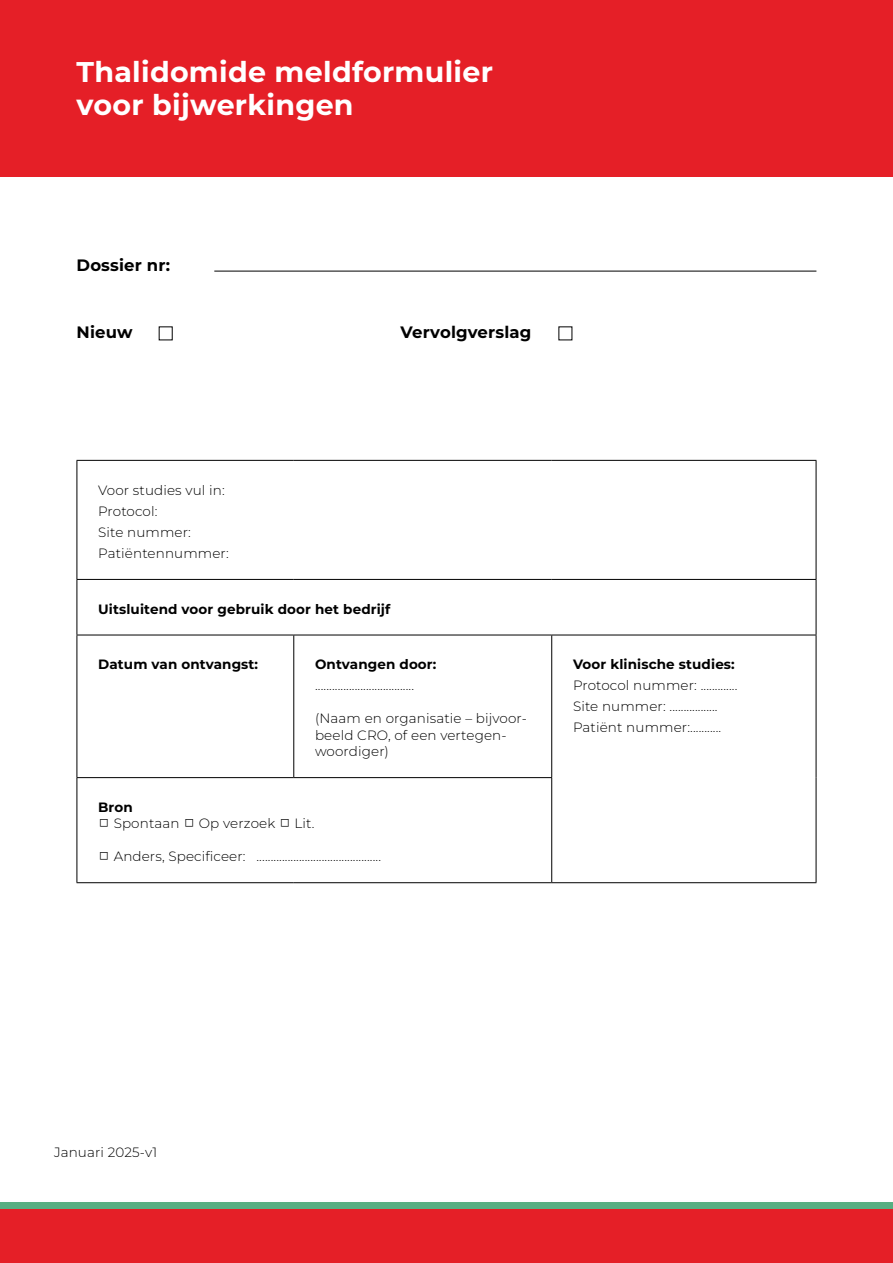
<style>
.page{position:relative;width:893px;height:1263px;background:#fff}
.page>*{position:absolute;margin:0;border:0;box-sizing:border-box;transform-origin:0 0}
.t1{font:700 28.5px/33px "Montserrat";letter-spacing:.01em;color:#fff}
.t2{font:700 16.5px "Montserrat";letter-spacing:.01em;color:#000}
.t3{font:300 13.5px/21px "Montserrat";letter-spacing:.01em;color:#000}
.t4{font:700 13.5px "Montserrat";letter-spacing:.01em;color:#000}
.s1{font-size:19.5px}
</style>
<div class="page">
<div style="left:0;top:0;width:893px;height:176px;background:#e51f27"></div>
<div style="left:0;top:1209px;width:893px;height:54px;background:#e51f27"></div>
<div style="left:0;top:1202px;width:893px;height:7px;background:#57af82"></div>
<hr style="left:77px;top:460px;width:217px;height:1px;background:#000">
<hr style="left:77px;top:461px;width:1px;height:118px;background:#000">
<hr style="left:294px;top:460px;width:258px;height:1px;background:#000">
<hr style="left:552px;top:460px;width:264px;height:1px;background:#000">
<hr style="left:816px;top:461px;width:1px;height:118px;background:#000">
<hr style="left:77px;top:579px;width:217px;height:1px;background:#000">
<hr style="left:77px;top:580px;width:1px;height:55px;background:#000">
<hr style="left:294px;top:579px;width:258px;height:1px;background:#000">
<hr style="left:552px;top:579px;width:264px;height:1px;background:#000">
<hr style="left:816px;top:580px;width:1px;height:55px;background:#000">
<hr style="left:77px;top:635px;width:217px;height:1px;background:#000">
<hr style="left:77px;top:635px;width:1px;height:142px;background:#000">
<hr style="left:294px;top:635px;width:258px;height:1px;background:#000">
<hr style="left:293px;top:635px;width:1px;height:142px;background:#000">
<hr style="left:552px;top:635px;width:264px;height:1px;background:#000">
<hr style="left:551px;top:635px;width:1px;height:142px;background:#000">
<hr style="left:816px;top:635px;width:1px;height:143px;background:#000">
<hr style="left:77px;top:777px;width:217px;height:1px;background:#000">
<hr style="left:77px;top:778px;width:1px;height:104px;background:#000">
<hr style="left:294px;top:777px;width:258px;height:1px;background:#000">
<hr style="left:551px;top:778px;width:1px;height:104px;background:#000">
<hr style="left:816px;top:778px;width:1px;height:104px;background:#000">
<hr style="left:77px;top:882px;width:217px;height:1px;background:#000">
<hr style="left:294px;top:882px;width:258px;height:1px;background:#000">
<hr style="left:552px;top:882px;width:264px;height:1px;background:#000">
<hr style="left:214px;top:271px;width:602px;height:1px;background:#000">
<h1 class="t1" style="left:77px;top:54px;width:418px">Thalidomide meldformulier voor bijwerkingen</h1>
<p class="t2" style="left:77px;top:253px;width:95px">Dossier nr:</p>
<p class="t2" style="left:77px;top:320px;width:58px">Nieuw</p>
<p class="t2" style="left:401px;top:320px;width:132px">Vervolgverslag</p>
<p class="t3" style="left:98px;top:479px;width:132px">Voor studies vul in:<br>Protocol:<br>Site nummer:<br>Patiëntennummer:</p>
<p class="t4" style="left:98px;top:599px;width:294px">Uitsluitend voor gebruik door het bedrijf</p>
<p class="t4" style="left:98px;top:655px;width:161px">Datum van ontvangst:</p>
<p class="t4" style="left:315px;top:655px;width:123px">Ontvangen door:</p>
<p class="t3" style="left:315px;top:675px;width:101px">...................................</p>
<p class="t3" style="left:315px;top:710px;width:213px;line-height:16.5px">(Naam en organisatie – bijvoor&shy;beeld CRO, of een vertegen&shy;woordiger)</p>
<p class="t4" style="left:98px;top:797px;width:36px">Bron</p>
<p class="t3" style="left:98px;top:813px;width:218px"><span class="s1">□</span> Spontaan <span class="s1">□</span> Op verzoek <span class="s1">□</span> Lit.</p>
<p class="t3" style="left:98px;top:846px;width:284px"><span class="s1">□</span> Anders, Specificeer: ............................................</p>
<p class="t4" style="left:573px;top:655px;width:163px">Voor klinische studies:</p>
<p class="t3" style="left:573px;top:675px;width:166px">Protocol nummer: .............<br>Site nummer: .................<br>Patiënt nummer:...........</p>
<p class="t3" style="left:54px;top:1141px;width:105px">Januari 2025-v1</p>
</div>
